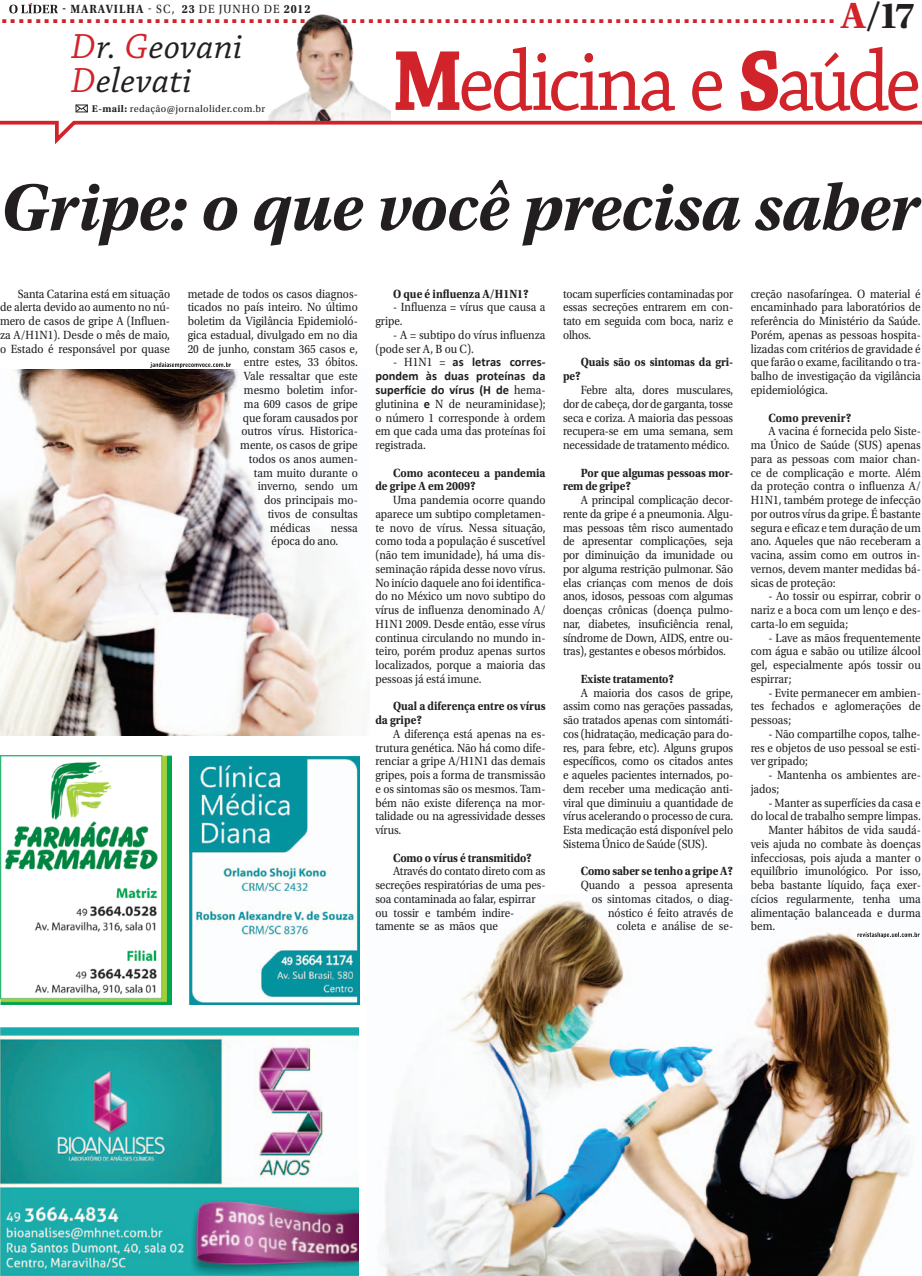
<style>
.page{position:relative;width:922px;height:1276px;background:#fff}
.page>*{position:absolute;margin:0;border:0;box-sizing:border-box;transform-origin:0 0}
.t1{font:90px "Chaparral Pro";letter-spacing:-.045em;color:#d1232a;scale:.9 1}
.t2{font:italic 700 68.75px "Utopia Std";letter-spacing:-.01em;color:#231f20}
.t3{font:italic 36.75px/33.6px "Chaparral Pro";letter-spacing:.01em;color:#231f20}
.t4{font:700 24.12px "Rockwell";color:#d1232a}
.t5{font:12.5px/13.8px "Utopia Std";color:#231f20;text-align:justify;scale:.9 1}
.t6{font:700 12.5px/13.8px "Utopia Std";color:#231f20;scale:.9 1}
.t7{font:700 12.5px/13.8px "Calibri";color:#231f20;text-align:justify}
.t8{font:700 12.5px "Utopia Std";letter-spacing:.085em;color:#231f20;scale:.9 1}
.t9{font:10.25px "Utopia Std";color:#231f20}
.s1{font-family:"Utopia Std";font-size:38.25px}
.s2{font-family:"Utopia Std";font-size:38.25px;color:#231f20}
.s3{font-weight:700}
.s4{font-weight:400}
.s5{color:#d1232a}
.s6{font-family:"Utopia Std";font-weight:400}
.s7{font-family:"Calibri";font-weight:700}
</style>
<div class="page">
<svg style="left:9px;top:3px;width:49px;height:10px"></svg>
<img style="left:0;top:369px;width:354px;height:367px">
<img style="left:268px;top:14px;width:122px;height:105px">
<svg style="left:75px;top:104px;width:13px;height:9px"></svg>
<svg style="left:0;top:119px;width:921px;height:25px"></svg>
<img style="left:1px;top:756px;width:170px;height:248px">
<img style="left:189px;top:756px;width:170px;height:248px">
<img style="left:0;top:1027px;width:358px;height:249px">
<img style="left:380px;top:901px;width:540px;height:375px">
<svg style="left:150px;top:362px;width:81px;height:6px"></svg>
<svg style="left:857px;top:932px;width:62px;height:6px"></svg>
<h3 class="t4" style="left:0;top:1px;width:916px">.................................................................................................. <span class="s1">a</span><span class="s2">/17</span></h3>
<h1 class="t1" style="left:392px;top:31px;width:589px"><span class="s3">M</span>edicina e <span class="s3">S</span>aúde</h1>
<p class="t8" style="left:62px;top:2px;width:277px">- MARAVILHA <span class="s4">- SC,</span> 23 <span class="s4">de JUNHO DE</span> 2012</p>
<h3 class="t3" style="left:71px;top:31px;width:172px"><span class="s5">D</span>r. <span class="s5">G</span>eovani<br><span class="s5">D</span>elevati</h3>
<p class="t9" style="left:92px;top:103px;width:175px"><span class="s3">E-mail:</span> redação@jornalolider.com.br</p>
<h2 class="t2" style="left:0;top:167px;width:922px">Gripe: o que você precisa saber</h2>
<p class="t5" style="left:0;top:287px;width:190px;text-indent:18px">Santa Catarina está em situação de alerta devido ao aumento no nú&shy;mero de casos de gripe A (Influen&shy;za A/H1N1). Desde o mês de maio, o Estado é responsável por quase</p>
<p class="t5" style="left:188px;top:287px;width:190px">metade de todos os casos diagnos-</p>
<p class="t5" style="left:188px;top:301px;width:190px">ticados no país inteiro. No último</p>
<p class="t5" style="left:188px;top:314px;width:190px">boletim da Vigilância Epidemioló-</p>
<p class="t5" style="left:188px;top:328px;width:190px">gica estadual, divulgado em no dia</p>
<p class="t5" style="left:188px;top:342px;width:190px">20 de junho, constam 365 casos e,</p>
<p class="t5" style="left:244px;top:356px;width:128px">entre estes, 33 óbitos.</p>
<p class="t5" style="left:244px;top:369px;width:128px">Vale ressaltar que este</p>
<p class="t5" style="left:244px;top:383px;width:128px">mesmo boletim infor-</p>
<p class="t5" style="left:244px;top:397px;width:128px">ma 609 casos de gripe</p>
<p class="t5" style="left:243px;top:411px;width:129px">que foram causados por</p>
<p class="t5" style="left:241px;top:424px;width:131px">outros vírus. Historica-</p>
<p class="t5" style="left:240px;top:438px;width:132px">mente, os casos de gripe</p>
<p class="t5" style="left:249px;top:452px;width:122px">todos os anos aumen-</p>
<p class="t5" style="left:254px;top:466px;width:117px">tam muito durante o</p>
<p class="t5" style="left:258px;top:479px;width:113px">inverno, sendo um</p>
<p class="t5" style="left:264px;top:493px;width:106px">dos principais mo-</p>
<p class="t5" style="left:268px;top:507px;width:102px">tivos de consultas</p>
<p class="t5" style="left:270px;top:521px;width:46px">médicas</p>
<p class="t5" style="left:271px;top:521px;width:97px;text-indent:59px">nessa época do ano.</p>
<p class="t6" style="left:393px;top:287px;width:152px">O que é influenza A/H1N1?</p>
<p class="t5" style="left:375px;top:301px;width:190px;text-indent:18px">- Influenza = vírus que causa a gripe.</p>
<p class="t5" style="left:375px;top:328px;width:190px;text-indent:18px">- A = subtipo do vírus influenza (pode ser A, B ou C).</p>
<p class="t7" style="left:375px;top:355px;width:172px;text-indent:18px"><span class="s6">- H1N1 =</span> as letras corres&shy;pondem às duas proteínas da superfície do vírus (H de <span class="s6">hema-</span></p>
<p class="t5" style="left:375px;top:397px;width:190px">glutinina <span class="s7">e</span> N de neuraminidase); o número 1 corresponde à ordem em que cada uma das proteínas foi registrada.</p>
<p class="t6" style="left:375px;top:466px;width:190px;text-indent:18px">Como aconteceu a pandemia de gripe A em 2009?</p>
<p class="t5" style="left:375px;top:493px;width:190px;text-indent:18px">Uma pandemia ocorre quando aparece um subtipo completamen&shy;te novo de vírus. Nessa situação, como toda a população é suscetível (não tem imunidade), há uma dis&shy;seminação rápida desse novo vírus.<br>No início daquele ano foi identifica&shy;do no México um novo subtipo do vírus de influenza denominado A/ H1N1 2009. Desde então, esse vírus continua circulando no mundo in&shy;teiro, porém produz apenas surtos localizados, porque a maioria das pessoas já está imune.</p>
<p class="t6" style="left:375px;top:699px;width:190px;text-indent:18px">Qual a diferença entre os vírus da gripe?</p>
<p class="t5" style="left:375px;top:727px;width:190px;text-indent:18px">A diferença está apenas na es&shy;trutura genética. Não há como dife&shy;renciar a gripe A/H1N1 das demais gripes, pois a forma de transmissão e os sintomas são os mesmos. Tam&shy;bém não existe diferença na mor&shy;talidade ou na agressividade desses vírus.</p>
<p class="t6" style="left:393px;top:851px;width:156px">Como o vírus é transmitido?</p>
<p class="t5" style="left:375px;top:864px;width:190px;text-align:left;text-indent:18px">Através do contato direto com as secreções respiratórias de uma pes&shy;soa contaminada ao falar, espirrar ou tossir e também indire&shy;tamente se as mãos que</p>
<p class="t5" style="left:563px;top:287px;width:190px">tocam superfícies contaminadas por essas secreções entrarem em con&shy;tato em seguida com boca, nariz e olhos.</p>
<p class="t6" style="left:563px;top:356px;width:190px;text-indent:18px">Quais são os sintomas da gri&shy;pe?</p>
<p class="t5" style="left:563px;top:383px;width:190px;text-indent:18px">Febre alta, dores musculares, dor de cabeça, dor de garganta, tosse seca e coriza. A maioria das pessoas recupera-se em uma semana, sem necessidade de tratamento médico.</p>
<p class="t6" style="left:563px;top:466px;width:190px;text-indent:18px">Por que algumas pessoas mor&shy;rem de gripe?</p>
<p class="t5" style="left:563px;top:493px;width:190px;text-indent:18px">A principal complicação decor&shy;rente da gripe é a pneumonia. Algu&shy;mas pessoas têm risco aumentado de apresentar complicações, seja por diminuição da imunidade ou por alguma restrição pulmonar. São elas crianças com menos de dois anos, idosos, pessoas com algumas doenças crônicas (doença pulmo&shy;nar, diabetes, insuficiência renal, síndrome de Down, AID S, entre ou&shy;tras), gestantes e obesos mórbidos.</p>
<p class="t6" style="left:580px;top:672px;width:105px">Existe tratamento?</p>
<p class="t5" style="left:563px;top:686px;width:190px;text-indent:18px">A maioria dos casos de gripe, assim como nas gerações passadas, são tratados apenas com sintomáti&shy;cos (hidratação, medicação para do&shy;res, para febre, etc). Alguns grupos específicos, como os citados antes e aqueles pacientes internados, po&shy;dem receber uma medicação anti&shy;viral que diminuiu a quantidade de vírus acelerando o processo de cura.<br>Esta medicação está disponível pelo Sistema Único de Saúde (SUS).</p>
<p class="t6" style="left:580px;top:864px;width:171px">Como saber se tenho a gripe A?</p>
<p class="t5" style="left:580px;top:878px;width:171px;text-align:right">Quando a pessoa apresenta os sintomas citados, o diag&shy;nóstico é feito através de coleta e análise de se-</p>
<p class="t5" style="left:750px;top:287px;width:190px">creção nasofaríngea. O material é encaminhado para laboratórios de referência do Ministério da Saúde.<br>Porém, apenas as pessoas hospita&shy;lizadas com critérios de gravidade é que farão o exame, facilitando o tra&shy;balho de investigação da vigilância epidemiológica.</p>
<p class="t6" style="left:768px;top:411px;width:94px">Como prevenir?</p>
<p class="t5" style="left:750px;top:424px;width:190px;text-indent:18px">A vacina é fornecida pelo Siste&shy;ma Único de Saúde (SUS) apenas para as pessoas com maior chan&shy;ce de complicação e morte. Além da proteção contra o influenza A/ H1N1, também protege de infecção por outros vírus da gripe. É bastante segura e eficaz e tem duração de um ano. Aqueles que não receberam a vacina, assim como em outros in&shy;vernos, devem manter medidas bá&shy;sicas de proteção:</p>
<p class="t5" style="left:750px;top:589px;width:190px;text-indent:18px">- Ao tossir ou espirrar, cobrir o nariz e a boca com um lenço e des&shy;carta-lo em seguida;</p>
<p class="t5" style="left:750px;top:631px;width:190px;text-indent:18px">- Lave as mãos frequentemente com água e sabão ou utilize álcool gel, especialmente após tossir ou espirrar;</p>
<p class="t5" style="left:750px;top:686px;width:190px;text-indent:18px">- Evite permanecer em ambien&shy;tes fechados e aglomerações de pessoas;</p>
<p class="t5" style="left:750px;top:727px;width:190px;text-indent:18px">- Não compartilhe copos, talhe&shy;res e objetos de uso pessoal se esti&shy;ver gripado;</p>
<p class="t5" style="left:750px;top:768px;width:190px;text-indent:18px">- Mantenha os ambientes are&shy;jados;</p>
<p class="t5" style="left:768px;top:796px;width:171px">- Manter as superfícies da casa e</p>
<p class="t5" style="left:750px;top:809px;width:190px">do local de trabalho sempre limpas.</p>
<p class="t5" style="left:768px;top:823px;width:171px">Manter hábitos de vida saudá-</p>
<p class="t5" style="left:750px;top:837px;width:190px">veis ajuda no combate às doenças</p>
<p class="t5" style="left:750px;top:851px;width:190px">infecciosas, pois ajuda a manter o</p>
<p class="t5" style="left:750px;top:864px;width:190px">equilíbrio imunológico. Por isso,</p>
<p class="t5" style="left:750px;top:878px;width:190px">beba bastante líquido, faça exer-</p>
<p class="t5" style="left:750px;top:892px;width:190px">cícios regularmente, tenha uma</p>
<p class="t5" style="left:750px;top:906px;width:190px">alimentação balanceada e durma</p>
<p class="t5" style="left:750px;top:919px;width:29px">bem.</p>
</div>
